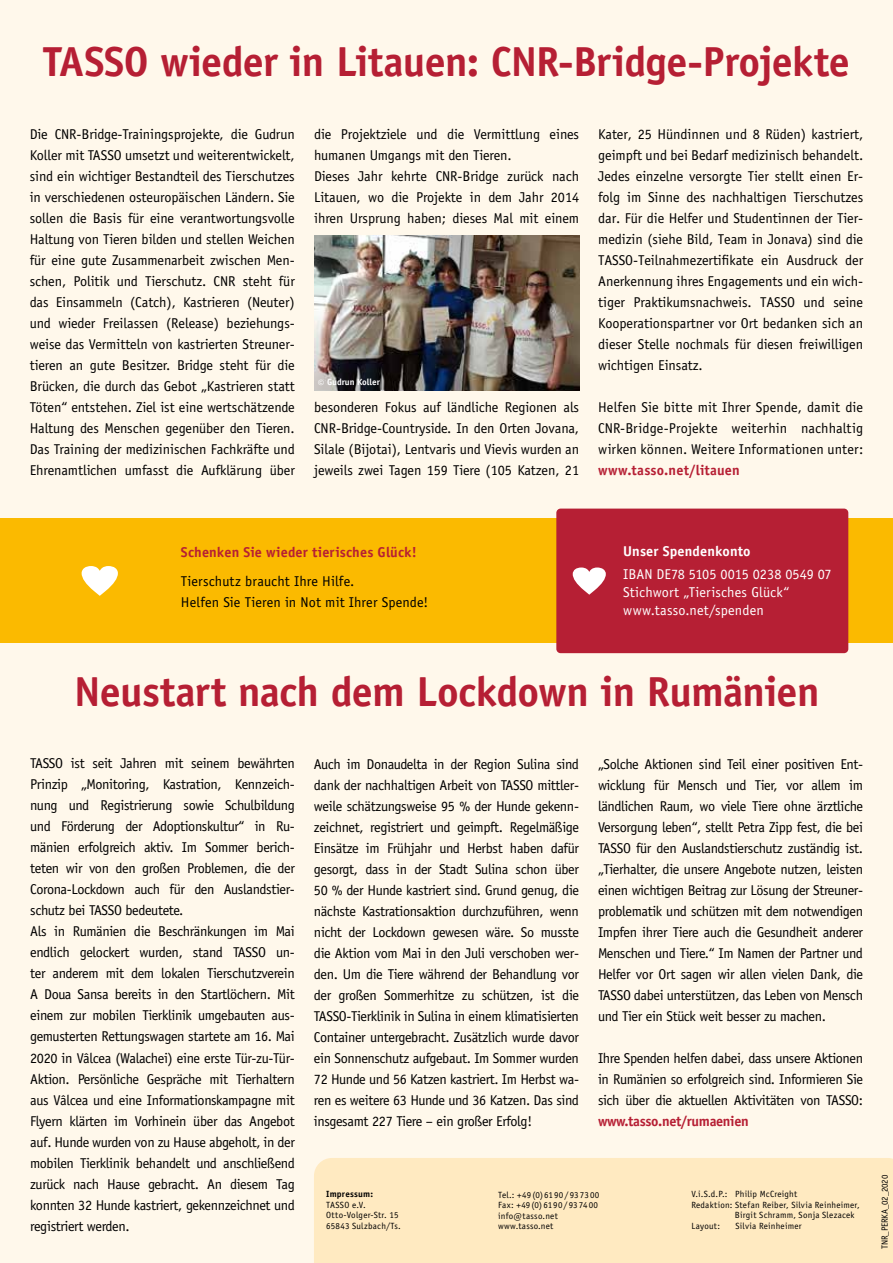
<style>
.page{position:relative;width:893px;height:1263px;background:#fff8eb}
.page>*{position:absolute;margin:0;border:0;box-sizing:border-box;transform-origin:0 0}
.t1{font:700 42px "Officina Sans Std";letter-spacing:-.015em;color:#b61f34}
.t2{font:14.25px/21px "Officina Sans Std";letter-spacing:-.025em;color:#000;text-align:justify}
.t3{font:14.25px/21px "Officina Sans Std";letter-spacing:-.005em;color:#000}
.t4{font:14.25px/18px "Officina Sans Std";letter-spacing:.005em;color:#fff}
.t5{font:14.25px/21px "Officina Sans Std";letter-spacing:.01em;color:#000}
.t6{font:700 14.25px "Officina Sans Std";letter-spacing:.01em;color:#b61f34}
.t7{font:700 14.25px "Officina Sans Std";letter-spacing:-.025em;color:#b61f34}
.t8{font:700 14.25px "Officina Sans Std";letter-spacing:.01em;color:#fff}
.t9{font:9px/10.5px "Officina Sans Std";letter-spacing:.025em;color:#000}
.t10{font:9px "Officina Sans Std";letter-spacing:-.03em;color:#000}
.t11{font:700 9px "Officina Sans Std";color:#fff}
.t12{font:700 9px "Officina Sans Std";letter-spacing:.025em;color:#000}
.s1{font-size:12px}
</style>
<div class="page">
<div style="left:314px;top:1158px;width:579px;height:105px;background:#ffeac1"></div>
<div style="left:0;top:519px;width:893px;height:124px;background:#fbba00"></div>
<svg style="left:82px;top:566px;width:36px;height:30px"></svg>
<div style="left:556px;top:509px;width:292px;height:144px;background:#b61f34;border-radius:4px"></div>
<svg style="left:573px;top:567px;width:33px;height:28px"></svg>
<img style="left:315px;top:236px;width:264px;height:154px">
<h1 class="t1" style="left:43px;top:36px;width:808px">TASSO wieder in Litauen: CNR-Bridge-Projekte</h1>
<p class="t2" style="left:30px;top:124px;width:267px">Die CNR-Bridge-Trainingsprojekte, die Gudrun Koller mit TASSO umsetzt und weiterentwickelt, sind ein wichtiger Bestandteil des Tierschutzes in verschiedenen osteuropäischen Ländern. Sie sollen die Basis für eine verantwortungsvolle Haltung von Tieren bilden und stellen Weichen für eine gute Zusammenarbeit zwischen Men&shy;schen, Politik und Tierschutz. CNR steht für das Einsammeln (Catch), Kastrieren (Neuter) und wieder Freilassen (Release) beziehungs&shy;weise das Vermitteln von kastrierten Streuner&shy;tieren an gute Besitzer. Bridge steht für die Brücken, die durch das Gebot „Kastrieren statt Töten“ entstehen. Ziel ist eine wertschätzende Haltung des Menschen gegenüber den Tieren.<br>Das Training der medizinischen Fachkräfte und Ehrenamtlichen umfasst die Aufklärung über</p>
<p class="t3" style="left:314px;top:124px;width:267px">die Projektziele und die Vermittlung eines humanen Umgangs mit den Tieren.<br>Dieses Jahr kehrte CNR-Bridge zurück nach Litauen, wo die Projekte in dem Jahr 2014 ihren Ursprung haben; dieses Mal mit einem</p>
<p class="t11" style="left:318px;top:376px;width:64px"><span class="s1">©</span> Gudrun Koller</p>
<p class="t2" style="left:314px;top:397px;width:267px">besonderen Fokus auf ländliche Regionen als CNR-Bridge-Countryside. In den Orten Jovana, Silale (Bijotai), Lentvaris und Vievis wurden an jeweils zwei Tagen 159 Tiere (105 Katzen, 21</p>
<p class="t2" style="left:598px;top:124px;width:267px">Kater, 25 Hündinnen und 8 Rüden) kastriert, geimpft und bei Bedarf medizinisch behandelt.<br>Jedes einzelne versorgte Tier stellt einen Er&shy;folg im Sinne des nachhaltigen Tierschutzes dar. Für die Helfer und Studentinnen der Tier&shy;medizin (siehe Bild, Team in Jonava) sind die TASSO-Teilnahmezertifikate ein Ausdruck der Anerkennung ihres Engagements und ein wich&shy;tiger Praktikumsnachweis. TASSO und seine Kooperationspartner vor Ort bedanken sich an dieser Stelle nochmals für diesen freiwilligen wichtigen Einsatz.</p>
<p class="t2" style="left:598px;top:397px;width:267px">Helfen Sie bitte mit Ihrer Spende, damit die CNR-Bridge-Projekte weiterhin nachhaltig wirken können. Weitere Informationen unter:</p>
<p class="t6" style="left:598px;top:461px;width:143px">www.tasso.net/litauen</p>
<p class="t6" style="left:181px;top:543px;width:237px">Schenken Sie wieder tierisches Glück!</p>
<p class="t5" style="left:181px;top:571px;width:249px">Tierschutz braucht Ihre Hilfe.<br>Helfen Sie Tieren in Not mit Ihrer Spende!</p>
<p class="t8" style="left:623px;top:542px;width:129px">Unser Spendenkonto</p>
<p class="t4" style="left:623px;top:565px;width:210px">IBAN DE78 5105 0015 0238 0549 07<br>Stichwort „Tierisches Glück“ www.tasso.net/spenden</p>
<h1 class="t1" style="left:74px;top:665px;width:747px">Neustart nach dem Lockdown in Rumänien</h1>
<p class="t2" style="left:30px;top:753px;width:266px;text-align:left">TASSO ist seit Jahren mit seinem bewährten Prinzip „Monitoring, Kastration, Kennzeich&shy;nung und Registrierung sowie Schulbildung und Förderung der Adoptionskultur“ in Ru&shy;mänien erfolgreich aktiv. Im Sommer berich&shy;teten wir von den großen Problemen, die der Corona-Lockdown auch für den Auslandstier&shy;schutz bei TASSO bedeutete.<br>Als in Rumänien die Beschränkungen im Mai endlich gelockert wurden, stand TASSO un&shy;ter anderem mit dem lokalen Tierschutzverein A Doua Sansa bereits in den Startlöchern. Mit einem zur mobilen Tierklinik umgebauten aus&shy;gemusterten Rettungswagen startete am 16. Mai 2020 in Vâlcea (Walachei) eine erste Tür-zu-Tür-Aktion. Persönliche Gespräche mit Tierhaltern aus Vâlcea und eine Informationskampagne mit Flyern klärten im Vorhinein über das Angebot auf. Hunde wurden von zu Hause abgeholt, in der mobilen Tierklinik behandelt und anschließend zurück nach Hause gebracht. An diesem Tag konnten 32 Hunde kastriert, gekennzeichnet und registriert werden.</p>
<p class="t2" style="left:314px;top:753px;width:267px">Auch im Donaudelta in der Region Sulina sind dank der nachhaltigen Arbeit von TASSO mittler&shy;weile schätzungsweise 95 % der Hunde gekenn&shy;zeichnet, registriert und geimpft. Regelmäßige Einsätze im Frühjahr und Herbst haben dafür gesorgt, dass in der Stadt Sulina schon über 50 % der Hunde kastriert sind. Grund genug, die nächste Kastrationsaktion durchzuführen, wenn nicht der Lockdown gewesen wäre. So musste die Aktion vom Mai in den Juli verschoben wer&shy;den. Um die Tiere während der Behandlung vor der großen Sommerhitze zu schützen, ist die TASSO-Tierklinik in Sulina in einem klimatisierten Container untergebracht. Zusätzlich wurde davor ein Sonnenschutz aufgebaut. Im Sommer wurden 72 Hunde und 56 Katzen kastriert. Im Herbst wa&shy;ren es weitere 63 Hunde und 36 Katzen. Das sind insgesamt 227 Tiere – ein großer Erfolg!</p>
<p class="t2" style="left:598px;top:753px;width:267px">„Solche Aktionen sind Teil einer positiven Ent&shy;wicklung für Mensch und Tier, vor allem im ländlichen Raum, wo viele Tiere ohne ärztliche Versorgung leben“, stellt Petra Zipp fest, die bei TASSO für den Auslandstierschutz zuständig ist. „Tierhalter, die unsere Angebote nutzen, leisten einen wichtigen Beitrag zur Lösung der Streuner&shy;problematik und schützen mit dem notwendigen Impfen ihrer Tiere auch die Gesundheit anderer Menschen und Tiere.“ Im Namen der Partner und Helfer vor Ort sagen wir allen vielen Dank, die TASSO dabei unterstützen, das Leben von Mensch und Tier ein Stück weit besser zu machen.</p>
<p class="t2" style="left:598px;top:1047px;width:267px">Ihre Spenden helfen dabei, dass unsere Aktionen in Rumänien so erfolgreich sind. Informieren Sie sich über die aktuellen Aktivitäten von TASSO:</p>
<p class="t7" style="left:598px;top:1112px;width:152px">www.tasso.net/rumaenien</p>
<p class="t12" style="left:326px;top:1188px;width:48px">Impressum:</p>
<p class="t9" style="left:326px;top:1199px;width:76px">TASSO e.V.<br>Otto-Volger-Str. 15<br>65843 Sulzbach/Ts.</p>
<p class="t9" style="left:498px;top:1189px;width:103px">Tel.: +49(0)6190/937300<br>Fax: +49(0)6190/937400 info@tasso.net www.tasso.net</p>
<p class="t9" style="left:691px;top:1189px;width:108px">V.i.S.d.P.: Philip McCreight</p>
<p class="t9" style="left:691px;top:1199px;width:170px">Redaktion: Stefan Reiber, Silvia Reinheimer,</p>
<p class="t9" style="left:735px;top:1210px;width:121px">Birgit Schramm, Sonja Slezacek</p>
<p class="t9" style="left:691px;top:1220px;width:30px">Layout:</p>
<p class="t9" style="left:736px;top:1220px;width:68px">Silvia Reinheimer</p>
<p class="t10" style="left:879px;top:1249px;width:75px;rotate:-90deg">TNR_PERKA_02_2020</p>
</div>
